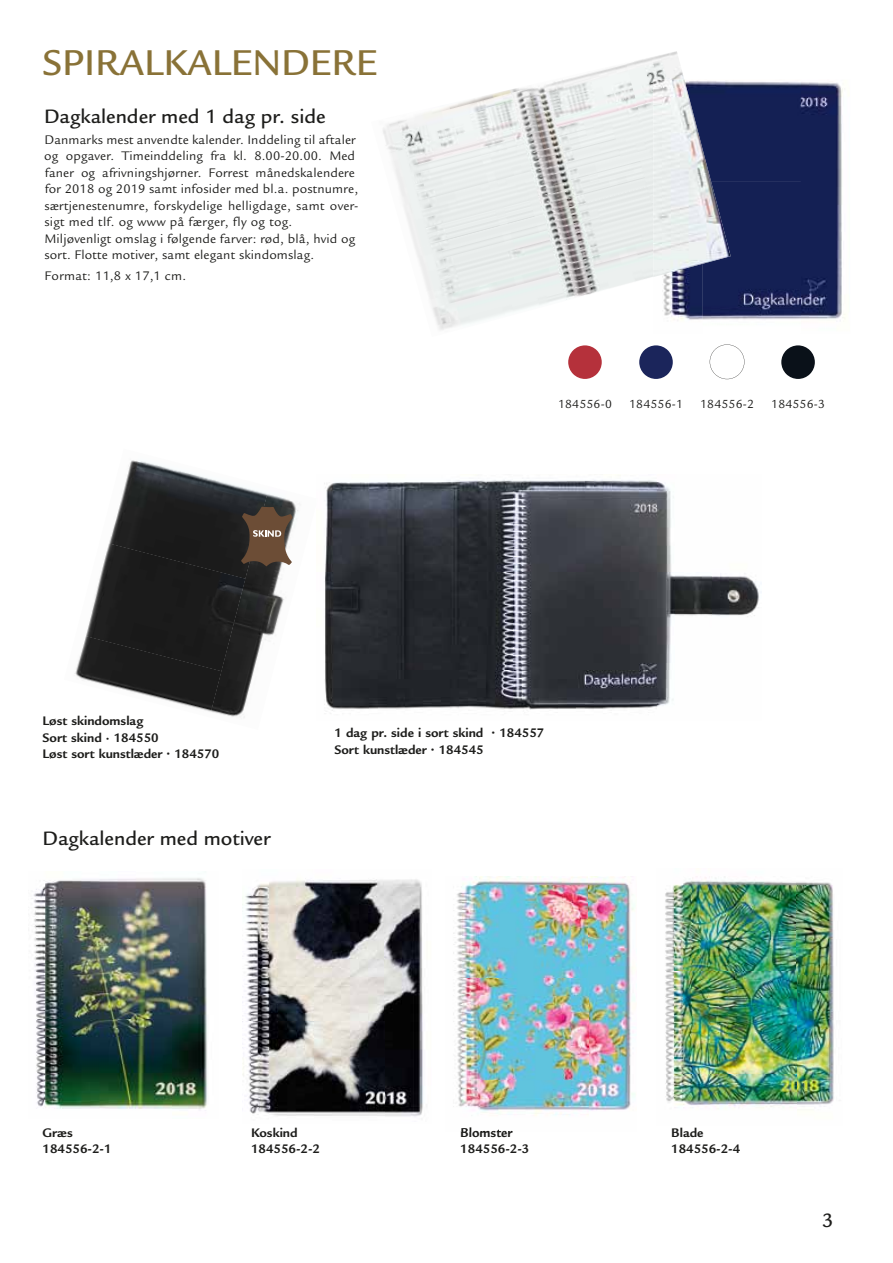
<style>
.page{position:relative;width:893px;height:1263px;background:#fff}
.page>*{position:absolute;margin:0;border:0;box-sizing:border-box;transform-origin:0 0}
.t1{font:500 39px "Legacy Sans";color:#897237}
.t2{font:500 21px "Legacy Sans";color:#1d1d1b}
.t3{font:13.5px/16.5px "Legacy Sans";letter-spacing:.01em;color:#1d1d1b}
.t4{font:700 13.5px/16.5px "Legacy Sans";color:#1d1d1b}
.t5{font:12.75px "Legacy Sans";letter-spacing:.02em;color:#1d1d1b}
</style>
<div class="page">
<img style="left:453px;top:877px;width:182px;height:239px">
<img style="left:461px;top:1127px;width:51px;height:4px">
<img style="left:242px;top:879px;width:181px;height:238px">
<img style="left:665px;top:876px;width:169px;height:233px">
<img style="left:33px;top:878px;width:175px;height:233px">
<img style="left:109px;top:460px;width:128px;height:81px">
<img style="left:209px;top:486px;width:89px;height:232px">
<img style="left:86px;top:541px;width:159px;height:130px">
<img style="left:74px;top:633px;width:148px;height:84px">
<svg style="left:241px;top:507px;width:52px;height:59px;background:#6a5648"></svg>
<img style="left:324px;top:480px;width:435px;height:234px">
<div style="left:731px;top:81px;width:70px;height:100px;background:#142054"></div>
<img style="left:801px;top:82px;width:45px;height:237px">
<img style="left:702px;top:181px;width:99px;height:139px">
<img style="left:663px;top:277px;width:39px;height:43px">
<img style="left:383px;top:64px;width:270px;height:153px">
<img style="left:626px;top:51px;width:58px;height:114px">
<img style="left:407px;top:185px;width:246px;height:145px">
<img style="left:653px;top:80px;width:78px;height:197px">
<svg style="left:639px;top:345px;width:34px;height:34px"></svg>
<svg style="left:568px;top:345px;width:34px;height:34px"></svg>
<svg style="left:781px;top:345px;width:34px;height:34px"></svg>
<svg style="left:710px;top:344px;width:34px;height:35px"></svg>
<h1 class="t1" style="left:43px;top:41px;width:336px">SPIRALKALENDERE</h1>
<h2 class="t2" style="left:44px;top:105px;width:283px">Dagkalender med 1 dag pr. side</h2>
<p class="t3" style="left:44px;top:131px;width:316px">Danmarks mest anvendte kalender. Inddeling til aftaler og opgaver. Timeinddeling fra kl. 8.00-20.00. Med faner og afrivningshjørner. Forrest månedskalendere for 2018 og 2019 samt infosider med bl.a. postnumre, særtjenestenumre, forskydelige helligdage, samt over&shy;sigt med tlf. og www på færger, fly og tog.<br>Miljøvenligt omslag i følgende farver: rød, blå, hvid og sort. Flotte motiver, samt elegant skind omslag.</p>
<p class="t3" style="left:45px;top:268px;width:143px">Format: 11,8 x 17,1 cm.</p>
<p class="t5" style="left:558px;top:396px;width:55px">184556-0</p>
<p class="t5" style="left:629px;top:396px;width:55px">184556-1</p>
<p class="t5" style="left:700px;top:396px;width:55px">184556-2</p>
<p class="t5" style="left:771px;top:396px;width:55px">184556-3</p>
<p class="t4" style="left:43px;top:713px;width:178px">Løst skindomslag<br>Sort skind · 184550<br>Løst sort kunstlæder • 184570</p>
<p class="t4" style="left:334px;top:725px;width:212px">1 dag pr. side i sort skind • 184557<br>Sort kunstlæder • 184545</p>
<h2 class="t2" style="left:43px;top:826px;width:229px">Dagkalender med motiver</h2>
<p class="t4" style="left:251px;top:1124px;width:71px">Koskind<br>184556-2-2</p>
<p class="t4" style="left:43px;top:1124px;width:71px">Græs<br>184556-2-1</p>
<p class="t4" style="left:460px;top:1124px;width:71px">Blomster<br>184556-2-3</p>
<p class="t4" style="left:671px;top:1124px;width:71px">Blade<br>184556-2-4</p>
<h2 class="t2" style="left:822px;top:1209px;width:13px">3</h2>
</div>
